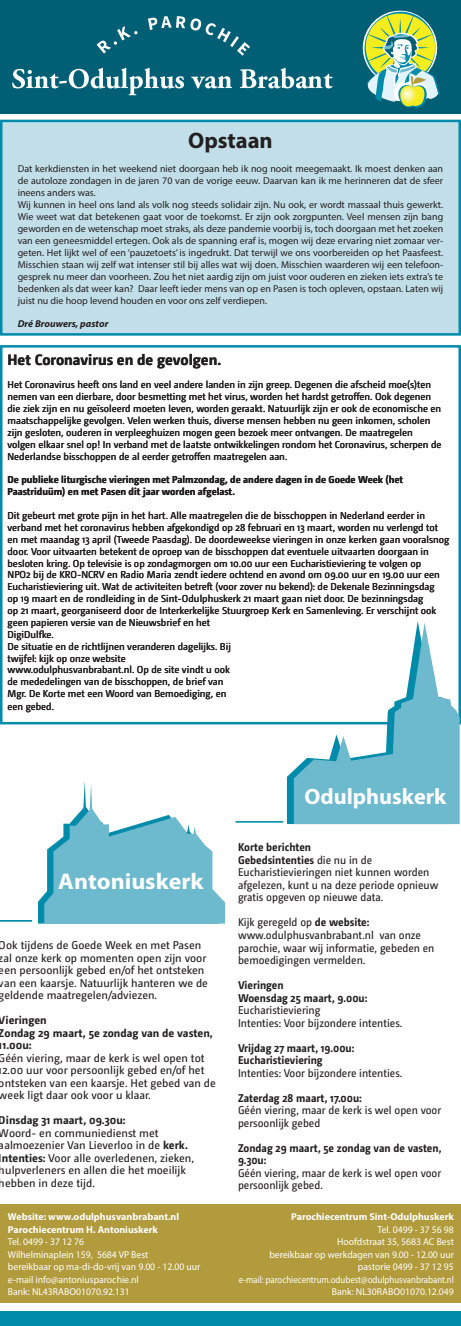
<style>
.page{position:relative;width:461px;height:1326px;background:#fff}
.page>*{position:absolute;margin:0;border:0;box-sizing:border-box;transform-origin:0 0}
.t1{font:700 22.75px "Myriad Pro";color:#fff;scale:1.05 1}
.t2{font:700 22.5px "Myriad Pro";color:#231f20}
.t3{font:700 22.25px "Myriad Pro";color:#fff}
.t4{font:700 15px "Camingo";color:#231f20}
.t5{font:11.25px/12.5px "Camingo";color:#231f20}
.t6{font:11.25px/12.5px "Camingo";color:#231f20;scale:.95 1}
.t7{font:700 11.25px/12.5px "Camingo";color:#231f20;scale:.95 1}
.t8{font:700 11.25px/12.5px "Camingo";color:#231f20}
.t9{font:10px/11.9px "Camingo";color:#231f20}
.t10{font:10px/12px "Myriad Pro";color:#231f20}
.t11{font:10px/12.5px "Myriad Pro";color:#fff}
.t12{font:700 10px/11.9px "Camingo";color:#231f20}
.t13{font:700 10px/12.5px "Myriad Pro";color:#fff}
.t14{font:italic 700 10px "Myriad Pro";color:#231f20}
.s1{font-weight:700}
</style>
<div class="page">
<div style="left:1px;top:121px;width:458px;height:213px;background:#c2dfe9"></div>
<div style="left:0;top:120px;width:461px;height:215px;border:2px solid #008bab"></div>
<div style="left:0;top:345px;width:461px;height:379px;border:2px solid #008bab"></div>
<div style="left:0;top:1311px;width:461px;height:14px;background:#008bab"></div>
<div style="left:0;top:1204px;width:461px;height:98px;background:#b19b3c"></div>
<svg style="left:287px;top:621px;width:131px;height:203px"></svg>
<svg style="left:294px;top:622px;width:165px;height:202px;fill:#6db9cd"></svg>
<hr style="left:235px;top:821px;width:48px;height:1px;background:#008bab">
<div style="left:0;top:0;width:461px;height:113px;background:#005f75"></div>
<svg style="left:363px;top:11px;width:76px;height:97px"></svg>
<svg style="left:97px;top:26px;width:40px;height:28px"></svg>
<svg style="left:148px;top:16px;width:102px;height:40px"></svg>
<svg style="left:12px;top:68px;width:172px;height:27px"></svg>
<svg style="left:191px;top:76px;width:41px;height:12px"></svg>
<svg style="left:240px;top:68px;width:92px;height:20px"></svg>
<svg style="left:38px;top:781px;width:47px;height:142px"></svg>
<svg style="left:44px;top:782px;width:181px;height:141px;fill:#6db9cd"></svg>
<hr style="left:0;top:919px;width:32px;height:2px;background:#008bab">
<h2 class="t2" style="left:188px;top:126px;width:86px">Opstaan</h2>
<p class="t10" style="left:18px;top:162px;width:427px">Dat kerkdiensten in het weekend niet doorgaan heb ik nog nooit meegemaakt. Ik moest denken aan de autoloze zondagen in de jaren 70 van de vorige eeuw. Daarvan kan ik me herinneren dat de sfeer ineens anders was.<br>Wij kunnen in heel ons land als volk nog steeds solidair zijn. Nu ook, er wordt massaal thuis gewerkt.<br>Wie weet wat dat betekenen gaat voor de toekomst. Er zijn ook zorgpunten. Veel mensen zijn bang geworden en de wetenschap moet straks, als deze pandemie voorbij is, toch doorgaan met het zoeken van een geneesmiddel ertegen. Ook als de spanning eraf is, mogen wij deze ervaring niet zomaar ver&shy;geten. Het lijkt wel of een ‘pauzetoets’ is ingedrukt. Dat terwijl we ons voorbereiden op het Paasfeest.<br>Misschien staan wij zelf wat intenser stil bij alles wat wij doen. Misschien waarderen wij een telefoon&shy;gesprek nu meer dan voorheen. Zou het niet aardig zijn om juist voor ouderen en zieken iets extra’s te bedenken als dat weer kan? Daar leeft ieder mens van op en Pasen is toch opleven, opstaan. Laten wij juist nu die hoop levend houden en voor ons zelf verdiepen.</p>
<p class="t14" style="left:18px;top:317px;width:92px">Dré Brouwers, pastor</p>
<h3 class="t4" style="left:8px;top:350px;width:215px">Het Coronavirus en de gevolgen.</h3>
<p class="t9" style="left:8px;top:379px;width:435px">Het Coronavirus heeft ons land en veel andere landen in zijn greep. Degenen die afscheid moe(s)ten nemen van een dierbare, door besmetting met het virus, worden het hardst getroffen. Ook degenen die ziek zijn en nu geïsoleerd moeten leven, worden geraakt. Natuurlijk zijn er ook de economische en maatschappelijke gevolgen. Velen werken thuis, diverse mensen hebben nu geen inkomen, scholen zijn gesloten, ouderen in verpleeghuizen mogen geen bezoek meer ontvangen. De maatregelen volgen elkaar snel op! In verband met de laatste ontwikkelingen rondom het Coronavirus, scherpen de Nederlandse bisschoppen de al eerder getroffen maatregelen aan.</p>
<p class="t12" style="left:8px;top:474px;width:397px">De publieke liturgische vieringen met Palmzondag, de andere dagen in de Goede Week (het<br>Paastriduüm) en met Pasen dit jaar worden afgelast.</p>
<p class="t9" style="left:8px;top:509px;width:443px">Dit gebeurt met grote pijn in het hart. Alle maatregelen die de bisschoppen in Nederland eerder in verband met het coronavirus hebben afgekondigd op 28 februari en 13 maart, worden nu verlengd tot en met maandag 13 april (Tweede Paasdag). De doordeweekse vieringen in onze kerken gaan vooralsnog door. Voor uitvaarten betekent de oproep van de bisschoppen dat eventuele uitvaarten doorgaan in besloten kring. Op televisie is op zondagmorgen om 10.00 uur een Eucharistieviering te volgen op<br>NPO2 bij de KRO-NCRV en Radio Maria zendt iedere ochtend en avond om 09.00 uur en 19.00 uur een Eucharistieviering uit. Wat de activiteiten betreft (voor zover nu bekend): de Dekenale Bezinningsdag<br>op 19 maart en de rondleiding in de Sint-Odulphuskerk 21 maart gaan niet door. De bezinningsdag<br>op 21 maart, georganiseerd door de Interkerkelijke Stuurgroep Kerk en Samenleving. Er verschijnt ook geen papieren versie van de Nieuwsbrief en het<br>DigiDulfke.<br>De situatie en de richtlijnen veranderen dagelijks. Bij<br>twijfel: kijk op onze website<br>www.odulphusvanbrabant.nl. Op de site vindt u ook<br>de mededelingen van de bisschoppen, de brief van<br>Mgr. De Korte met een Woord van Bemoediging, en<br>een gebed.</p>
<h3 class="t4" style="left:18px;top:350px;width:9px">e</h3>
<h3 class="t4" style="left:88px;top:350px;width:6px">i</h3>
<p class="t9" style="left:353px;top:391px;width:5px">f</p>
<p class="t9" style="left:194px;top:450px;width:5px">f</p>
<p class="t9" style="left:13px;top:676px;width:6px">e</p>
<p class="t9" style="left:57px;top:676px;width:4px">i</p>
<h1 class="t1" style="left:58px;top:868px;width:140px">Antoniuskerk</h1>
<p class="t5" style="left:-1px;top:939px;width:211px">Ook tijdens de Goede Week en met Pasen zal onze kerk op momenten open zijn voor een persoonlijk gebed en/of het ontsteken van een kaarsje. Natuurlijk hanteren we de geldende maatregelen/adviezen.</p>
<p class="t8" style="left:-1px;top:1013px;width:216px">Vieringen<br>Zondag 29 maart, 5e zondag van de vasten,<br>11.00u:</p>
<p class="t5" style="left:-1px;top:1051px;width:219px">Géén viering, maar de kerk is wel open tot 12.00 uur voor persoonlijk gebed en/of het ontsteken van een kaarsje. Het gebed van de week ligt daar ook voor u klaar.</p>
<p class="t8" style="left:-1px;top:1113px;width:128px">Dinsdag 31 maart, 09.30u:</p>
<p class="t5" style="left:-1px;top:1126px;width:197px">Woord- en communiedienst met aalmoezenier Van Lieverloo in de <span class="s1">kerk.<br>Intenties:</span> Voor alle overledenen, zieken, hulpverleners en allen die het moeilijk hebben in deze tijd.</p>
<p class="t13" style="left:8px;top:1209px;width:173px">Website: www.odulphusvanbrabant.nl<br>Parochiecentrum H. Antoniuskerk</p>
<p class="t11" style="left:8px;top:1235px;width:194px">Tel. 0499 - 37 12 76<br>Wilhelminaplein 159, 5684 VP Best<br>bereikbaar op ma-di-do-vrij van 9.00 - 12.00 uur e-mail info@antoniusparochie.nl<br>Bank: NL43RABO01070.92.131</p>
<h3 class="t3" style="left:304px;top:783px;width:143px">Odulphuskerk</h3>
<p class="t6" style="left:238px;top:841px;width:212px"><span class="s1">Korte berichten<br>Gebedsintenties</span> die nu in de<br>Eucharistievieringen niet kunnen worden afgelezen, kunt u na deze periode opnieuw gratis opgeven op nieuwe data.</p>
<p class="t6" style="left:238px;top:916px;width:208px">Kijk geregeld op <span class="s1">de website: </span>www.odulphusvanbrabant.nl van onze parochie, waar wij informatie, gebeden en bemoedigingen vermelden.</p>
<p class="t7" style="left:238px;top:978px;width:137px">Vieringen<br>Woensdag 25 maart, 9.00u:</p>
<p class="t6" style="left:238px;top:1003px;width:174px">Eucharistieviering<br>Intenties: Voor bijzondere intenties.</p>
<p class="t7" style="left:238px;top:1041px;width:124px">Vrijdag 27 maart, 19.00u:<br>Eucharistieviering</p>
<p class="t6" style="left:238px;top:1066px;width:174px">Intenties: Voor bijzondere intenties.</p>
<p class="t7" style="left:238px;top:1091px;width:132px">Zaterdag 28 maart, 17.00u:</p>
<p class="t6" style="left:238px;top:1103px;width:215px">Géén viering, maar de kerk is wel open voor persoonlijk gebed</p>
<p class="t7" style="left:238px;top:1141px;width:216px">Zondag 29 maart, 5e zondag van de vasten,<br>9.30u:</p>
<p class="t6" style="left:238px;top:1166px;width:215px">Géén viering, maar de kerk is wel open voor persoonlijk gebed.</p>
<p class="t13" style="left:291px;top:1209px;width:164px">Parochiecentrum Sint-Odulphuskerk</p>
<p class="t11" style="left:239px;top:1222px;width:216px;text-align:right">Tel. 0499 - 37 56 98<br>Hoofdstraat 35, 5683 AC Best<br>bereikbaar op werkdagen van 9.00 - 12.00 uur pastorie 0499 - 37 12 95<br>e-mail: parochiecentrum.odubest@odulphusvanbrabant.nl Bank: NL30RABO01070.12.049</p>
</div>
